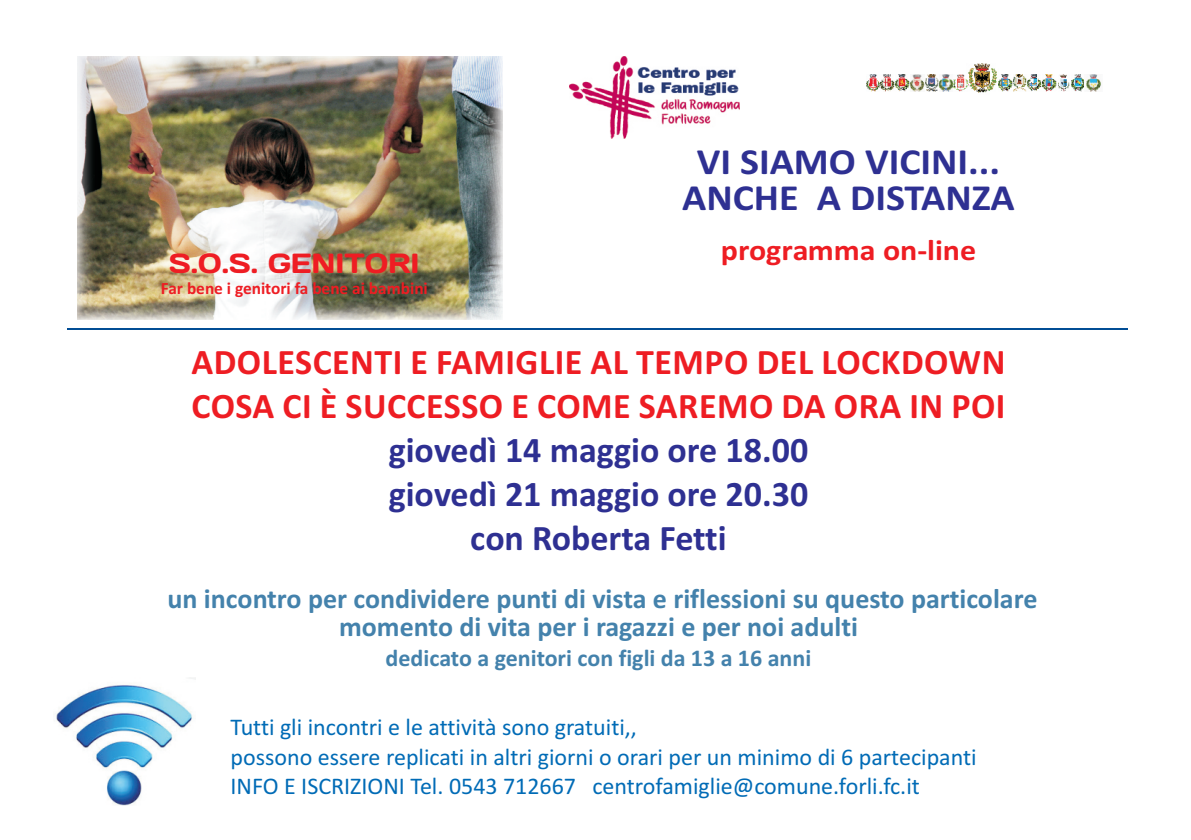
<style>
.page{position:relative;width:1191px;height:840px;background:#fff}
.page>*{position:absolute;margin:0;border:0;box-sizing:border-box;transform-origin:0 0}
.t1{font:700 37px/36px "Calibri";color:#2e3092;text-align:center;scale:1.08 1}
.t2{font:700 36px/44px "Calibri";letter-spacing:.015em;color:#ee1d23}
.t3{font:700 36px/44px "Calibri";color:#2e3092;text-align:center}
.t4{font:700 29.6px "Calibri";color:#ee1d23;scale:1.08 1}
.t5{font:700 28px/27.4px "Calibri";color:#4482ac;text-align:center}
.t6{font:27.6px "Days";color:#ee1d23}
.t7{font:24px/29.2px "Calibri";color:#006bb6}
.t8{font:700 24px "Calibri";color:#4482ac}
.t9{font:700 17.2px "Calibri";color:#ee1d23}
</style>
<div class="page">
<img style="left:78px;top:57px;width:425px;height:262px">
<hr style="left:67px;top:328px;width:1060px;height:1px;background:#014d95">
<img style="left:866px;top:75px;width:87px;height:17px">
<img style="left:968px;top:64px;width:30px;height:29px">
<img style="left:1014px;top:75px;width:42px;height:17px">
<img style="left:1058px;top:74px;width:11px;height:17px">
<img style="left:1071px;top:75px;width:30px;height:17px">
<img style="left:953px;top:75px;width:15px;height:17px">
<img style="left:998px;top:75px;width:14px;height:17px">
<img style="left:569px;top:57px;width:170px;height:81px">
<img style="left:56px;top:677px;width:139px;height:129px">
<p class="t6" style="left:169px;top:251px;width:252px">S.O.S. GENITORI</p>
<p class="t9" style="left:161px;top:281px;width:268px">Far bene i genitori fa bene ai bambini</p>
<h1 class="t1" style="left:682px;top:147px;width:309px">VI SIAMO VICINI...<br>ANCHE A DISTANZA</h1>
<p class="t4" style="left:721px;top:238px;width:238px">programma on-line</p>
<h2 class="t2" style="left:191px;top:342px;width:815px">ADOLESCENTI E FAMIGLIE AL TEMPO DEL LOCKDOWN<br>COSA CI È SUCCESSO E COME SAREMO DA ORA IN POI</h2>
<h2 class="t3" style="left:389px;top:430px;width:421px">giovedì 14 maggio ore 18.00 giovedì 21 maggio ore 20.30 con Roberta Fetti</h2>
<p class="t5" style="left:167px;top:587px;width:871px">un incontro per condividere punti di vista e riflessioni su questo particolare momento di vita per i ragazzi e per noi adulti</p>
<p class="t8" style="left:386px;top:647px;width:427px">dedicato a genitori con figli da 13 a 16 anni</p>
<p class="t7" style="left:230px;top:714px;width:747px">Tutti gli incontri e le attività sono gratuiti,,<br>possono essere replicati in altri giorni o orari per un minimo di 6 partecipanti<br>INFO E ISCRIZIONI Tel. 0543 712667 centrofamiglie@comune.forli.fc.it</p>
</div>
